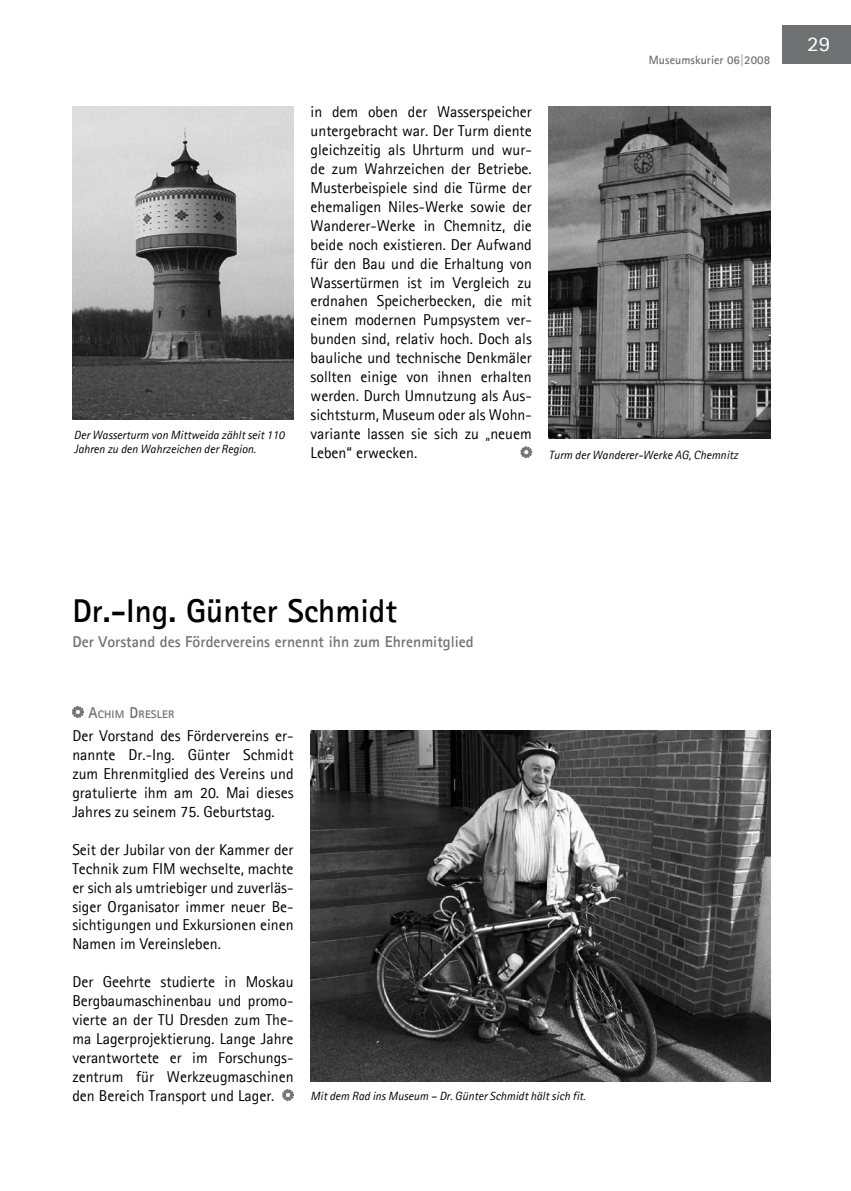
<style>
.page{position:relative;width:851px;height:1191px;background:#fff}
.page>*{position:absolute;margin:0;border:0;box-sizing:border-box;transform-origin:0 0}
.t1{font:700 33px "Agfa Rotis Sans Serif";color:#000}
.t2{font:21px "Agfa Rotis Sans Serif";color:#fff;scale:1.1 1}
.t3{font:15.75px/18.9px "Agfa Rotis Sans Serif";color:#000;text-align:justify}
.t4{font:700 15.75px "Agfa Rotis Sans Serif";color:#707173}
.t5{font:italic 12px/14.4px "Agfa Rotis Sans Serif";color:#000}
.t6{font:700 12px "Agfa Rotis Sans Serif";letter-spacing:.005em;color:#707173}
.t7{font:700 10.95px "Agfa Rotis Sans Serif";letter-spacing:.015em;color:#707173;scale:1.05 1}
.s1{font-size:15.75px}
</style>
<div class="page">
<svg style="left:72px;top:706px;width:11px;height:11px"></svg>
<div style="left:782px;top:26px;width:68px;height:38px;background:#707173"></div>
<img style="left:549px;top:106px;width:221px;height:333px">
<img style="left:72px;top:106px;width:221px;height:314px">
<img style="left:310px;top:730px;width:460px;height:351px">
<svg style="left:282px;top:1089px;width:11px;height:11px"></svg>
<svg style="left:521px;top:447px;width:10px;height:11px"></svg>
<p class="t5" style="left:74px;top:428px;width:212px">Der Wasserturm von Mittweida zählt seit 110<br>Jahren zu den Wahrzeichen der Region.</p>
<p class="t3" style="left:310px;top:102px;width:223px">in dem oben der Wasserspeicher untergebracht war. Der Turm diente gleichzeitig als Uhrturm und wur&shy;de zum Wahrzeichen der Betriebe.<br>Musterbeispiele sind die Türme der ehemaligen Niles-Werke sowie der Wanderer-Werke in Chemnitz, die beide noch existieren. Der Aufwand für den Bau und die Erhaltung von Wassertürmen ist im Vergleich zu erdnahen Speicherbecken, die mit einem modernen Pumpsystem ver&shy;bunden sind, relativ hoch. Doch als bauliche und technische Denkmäler sollten einige von ihnen erhalten werden. Durch Umnutzung als Aus&shy;sichtsturm, Museum oder als Wohn&shy;variante lassen sie sich zu „neuem Leben“ erwecken.</p>
<p class="t6" style="left:648px;top:52px;width:123px">Museumskurier 06|2008</p>
<p class="t5" style="left:549px;top:447px;width:191px">Turm der Wanderer-Werke AG, Chemnitz</p>
<h2 class="t2" style="left:807px;top:31px;width:23px">29</h2>
<h1 class="t1" style="left:72px;top:590px;width:326px">Dr.-Ing. Günter Schmidt</h1>
<p class="t4" style="left:72px;top:632px;width:403px">Der Vorstand des Fördervereins ernennt ihn zum Ehrenmitglied</p>
<p class="t7" style="left:88px;top:707px;width:83px"><span class="s1">A</span>CHIM <span class="s1">D</span> RESLER</p>
<p class="t3" style="left:72px;top:726px;width:223px">Der Vorstand des Fördervereins er&shy;nannte Dr.-Ing. Günter Schmidt zum Ehrenmitglied des Vereins und gratulierte ihm am 20. Mai dieses Jahres zu seinem 75. Geburtstag.</p>
<p class="t3" style="left:72px;top:839px;width:223px">Seit der Jubilar von der Kammer der Technik zum FIM wechselte, machte er sich als umtriebiger und zuverläs&shy;siger Organisator immer neuer Be&shy;sichtigungen und Exkursionen einen Namen im Vereinsleben.</p>
<p class="t3" style="left:72px;top:972px;width:223px">Der Geehrte studierte in Moskau Bergbaumaschinenbau und promo&shy;vierte an der TU Dresden zum The&shy;ma Lagerprojektierung. Lange Jahre verantwortete er im Forschungs&shy;zentrum für Werkzeugmaschinen den Bereich Transport und Lager.</p>
<p class="t5" style="left:310px;top:1089px;width:276px">Mit dem Rad ins Museum – Dr. Günter Schmidt hält sich fit.</p>
</div>
